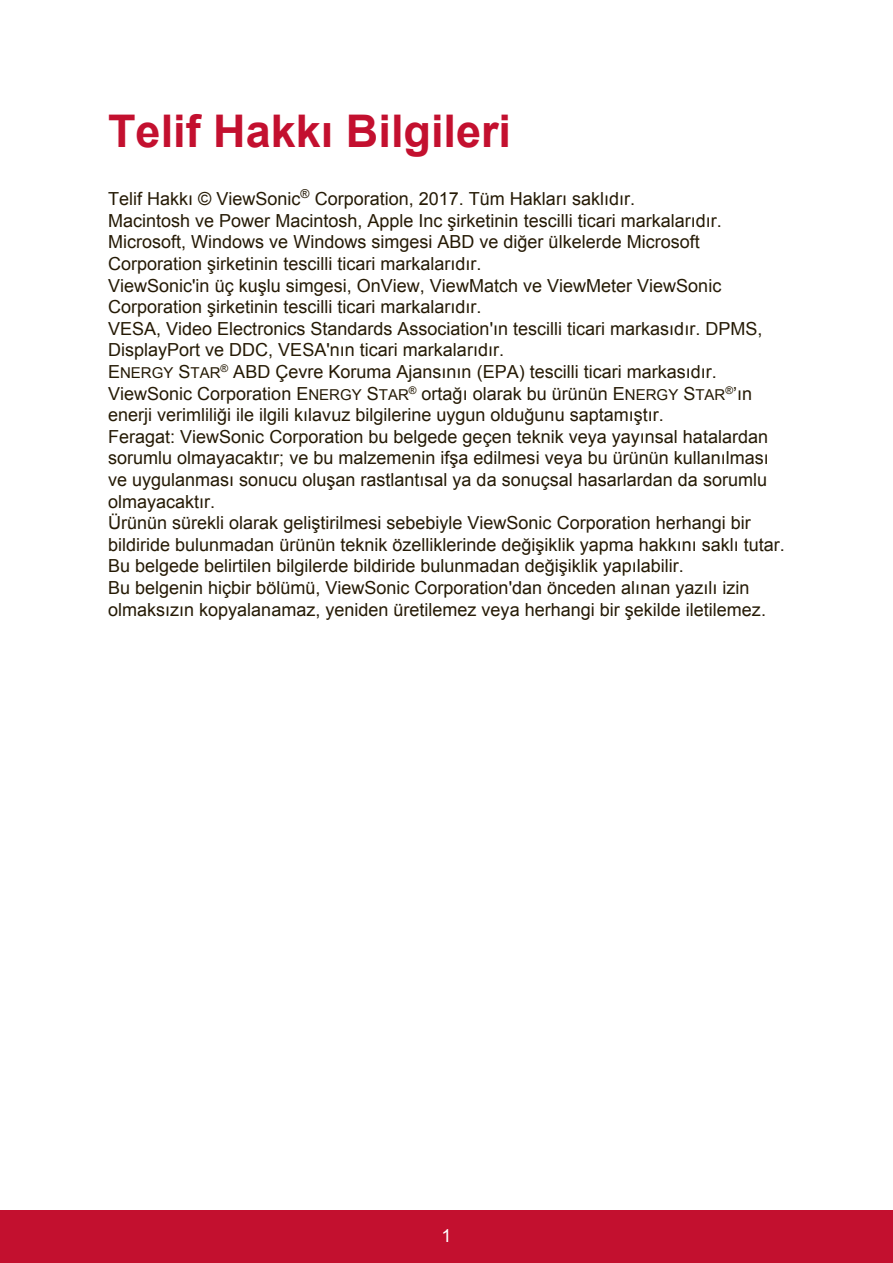
<style>
.page{position:relative;width:893px;height:1263px;background:#fff}
.page>*{position:absolute;margin:0;border:0;box-sizing:border-box;transform-origin:0 0}
.t1{font:700 45px "Arial";color:#c3102f}
.t2{font:18px/21.6px "Arial";color:#251a05}
.t3{font:18px "Arial";color:#fff}
.s1{font-size:15px}
</style>
<div class="page">
<div style="left:0;top:1210px;width:892px;height:53px;background:#c3102f"></div>
<h1 class="t1" style="left:108px;top:101px;width:404px">Telif Hakkı Bilgileri</h1>
<p class="t2" style="left:108px;top:188px;width:678px">Telif Hakkı © ViewSonic<sup>®</sup> Corporation, 2017. Tüm Hakları saklıdır.<br>Macintosh ve Power Macintosh, Apple Inc şirketinin tescilli ticari markalarıdır.<br>Microsoft, Windows ve Windows simgesi ABD ve diğer ülkelerde Microsoft Corporation şirketinin tescilli ticari markalarıdır.<br>ViewSonic'in üç kuşlu simgesi, OnView, ViewMatch ve ViewMeter ViewSonic Corporation şirketinin tescilli ticari markalarıdır.<br>VESA, Video Electronics Standards Association'ın tescilli ticari markasıdır. DPMS, DisplayPort ve DDC, VESA'nın ticari markalarıdır.<br>E<span class="s1">NERGY</span> S<span class="s1">TAR</span><sup>®</sup> ABD Çevre Koruma Ajansının (EPA) tescilli ticari markasıdır.<br>ViewSonic Corporation E<span class="s1">NERGY</span> S<span class="s1">TAR</span><sup>®</sup> ortağı olarak bu ürünün E<span class="s1">NERGY</span> S<span class="s1">TAR</span><sup>®</sup>’ın enerji verimliliği ile ilgili kılavuz bilgilerine uygun olduğunu saptamıştır.<br>Feragat: ViewSonic Corporation bu belgede geçen teknik veya yayınsal hatalardan sorumlu olmayacaktır; ve bu malzemenin ifşa edilmesi veya bu ürünün kullanılması ve uygulanması sonucu oluşan rastlantısal ya da sonuçsal hasarlardan da sorumlu olmayacaktır.<br>Ürünün sürekli olarak geliştirilmesi sebebiyle ViewSonic Corporation herhangi bir bildiride bulunmadan ürünün teknik özelliklerinde değişiklik yapma hakkını saklı tutar.<br>Bu belgede belirtilen bilgilerde bildiride bulunmadan değişiklik yapılabilir.<br>Bu belgenin hiçbir bölümü, ViewSonic Corporation'dan önceden alınan yazılı izin olmaksızın kopyalanamaz, yeniden üretilemez veya herhangi bir şekilde iletilemez.</p>
<p class="t3" style="left:441px;top:1223px;width:12px">1</p>
</div>
